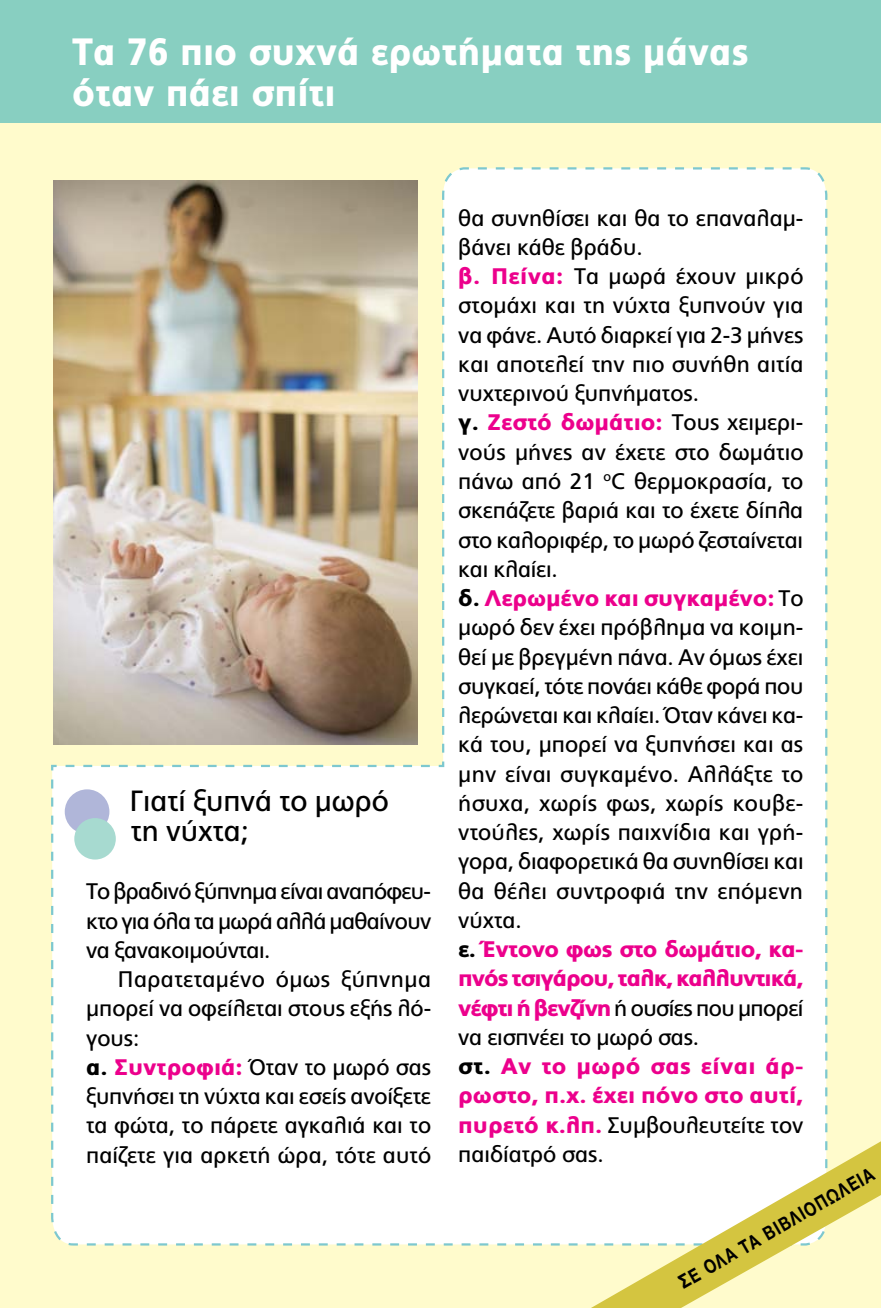
<style>
.page{position:relative;width:881px;height:1308px;background:#fff}
.page>*{position:absolute;margin:0;border:0;box-sizing:border-box;transform-origin:0 0}
.t1{font:900 38.02px/41.2px "PF Catalog";color:#fff;scale:.92 1}
.t2{font:29.25px/29.2px "PF Catalog";color:#000}
.t3{font:22.5px/29.2px "PF Catalog";color:#000}
.t4{font:700 20.47px "Helvetica Neue Greek";color:#000;scale:.81 1}
.s1{font-weight:900}
.s2{font-weight:900;color:#ec008c}
</style>
<div class="page">
<div style="left:0;top:0;width:880px;height:1307px;background:#fffbcc"></div>
<div style="left:0;top:0;width:880px;height:123px;background:#88cfc1"></div>
<div style="left:51px;top:167px;width:777px;height:1079px;background:#fff"></div>
<img style="left:53px;top:180px;width:365px;height:564px">
<div style="left:65px;top:789px;width:44px;height:45px;background:#b0b6d9;border-radius:50%"></div>
<div style="left:74px;top:818px;width:42px;height:41px;background:#a7dad0;border-radius:50%"></div>
<svg style="left:590px;top:1141px;width:290px;height:166px"></svg>
<h1 class="t1" style="left:72px;top:32px;width:736px">Tα 76 πιο συχνά ερωτήματα της μάνας όταν πάει σπίτι</h1>
<h2 class="t2" style="left:130px;top:787px;width:260px">Γιατί ξυπνά το μωρό τη νύχτα;</h2>
<p class="t3" style="left:86px;top:877px;width:347px;text-align:justify">Το βραδινό ξύπνημα είναι αναπόφευ&shy;κτο για όλα τα μωρά αλλά μαθαίνουν να ξανακοιμούνται.</p>
<p class="t3" style="left:86px;top:964px;width:346px;text-indent:32px">Παρατεταμένο όμως ξύπνημα μπορεί να οφείλεται στους εξής λό&shy;γους:<br><span class="s1">α.</span> <span class="s2">Συντροφιά:</span> Όταν το μωρό σας ξυπνήσει τη νύχτα και εσείς ανοίξετε τα φώτα, το πάρετε αγκαλιά και το παίζετε για αρκετή ώρα, τότε αυτό</p>
<p class="t3" style="left:458px;top:203px;width:347px">θα συνηθίσει και θα το επαναλαμ&shy;βάνει κάθε βράδυ.<br><span class="s2">β. Πείνα:</span> Τα μωρά έχουν μικρό στομάχι και τη νύχτα ξυπνούν για να φάνε. Αυτό διαρκεί για 2-3 μήνες και αποτελεί την πιο συνήθη αιτία νυχτερινού ξυπνήματος.<br><span class="s1">γ.</span> <span class="s2">Ζεστό δωμάτιο:</span> Τους χειμερι&shy;νούς μήνες αν έχετε στο δωμάτιο πάνω από 21 <sup>ο</sup>C θερμοκρασία, το σκεπάζετε βαριά και το έχετε δίπλα στο καλοριφέρ, το μωρό ζεσταίνεται και κλαίει.<br><span class="s1">δ.</span> <span class="s2">Λερωμένο και συγκαμένο:</span> Το μωρό δεν έχει πρόβλημα να κοιμη&shy;θεί με βρεγμένη πάνα. Αν όμως έχει συγκαεί, τότε πονάει κάθε φορά που λερώνεται και κλαίει. Όταν κάνει κα&shy;κά του, μπορεί να ξυπνήσει και ας μην είναι συγκαμένο. Αλλάξτε το ήσυχα, χωρίς φως, χωρίς κουβε&shy;ντούλες, χωρίς παιχνίδια και γρή&shy;γορα, διαφορετικά θα συνηθίσει και θα θέλει συντροφιά την επόμενη νύχτα.<br><span class="s1">ε.</span> <span class="s2">Έντονο φως στο δωμάτιο, κα&shy;πνός τσιγάρου, ταλκ, καλλυντικά, νέφτι ή βενζίνη</span>ή ουσίες που μπορεί να εισπνέει το μωρό σας.<br><span class="s1">στ.</span> <span class="s2">Αν το μωρό σας είναι άρ&shy;ρωστο, π.χ. έχει πόνο στο αυτί, πυρετό κ.λπ.</span> Συμβουλευτείτε τον παιδίατρό σας.</p>
<p class="t4" style="left:674px;top:1274px;width:275px;rotate:-30deg">σεολα τα βιβλιοπωλεια</p>
</div>
